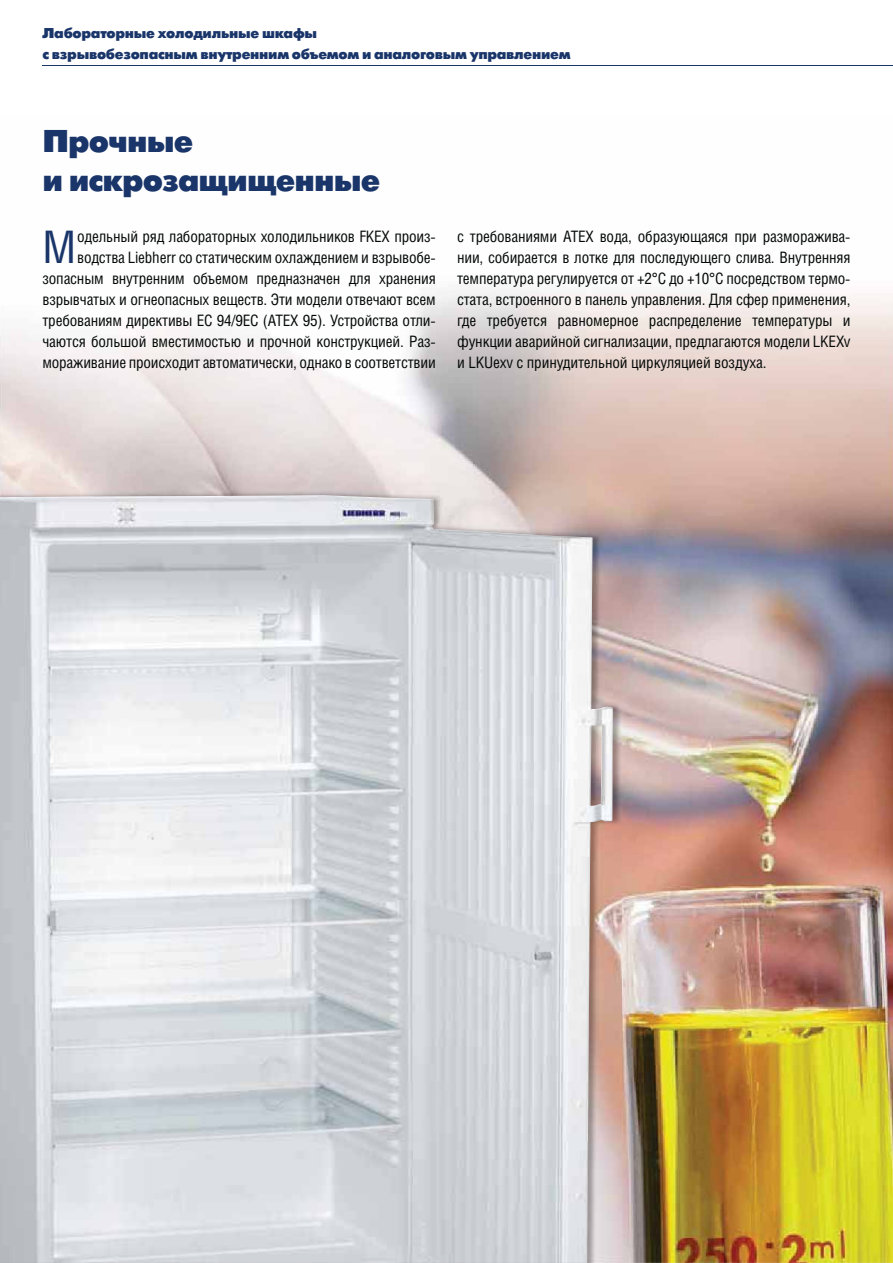
<style>
.page{position:relative;width:893px;height:1263px;background:#fff}
.page>*{position:absolute;margin:0;border:0;box-sizing:border-box;transform-origin:0 0}
.t1{font:44.85px "Helios Cond";color:#193569}
.t2{font:31.5px/39px "Futuris XC";letter-spacing:-.03em;color:#193569}
.t3{font:15.75px/21px "Helios Cond";letter-spacing:-.015em;color:#030806;text-align:right}
.t4{font:14.25px/21px "Futuris XC";letter-spacing:-.02em;color:#193569}
</style>
<div class="page">
<img style="left:0;top:291px;width:893px;height:240px">
<img style="left:621px;top:531px;width:272px;height:732px">
<hr style="left:42px;top:66px;width:851px;height:1px;background:#193569">
<img style="left:0;top:495px;width:613px;height:768px">
<p class="t4" style="left:42px;top:24px;width:530px">Лабораторные холодильные шкафы<br>с взрывобезопасным внутренним объемом и аналоговым управлением</p>
<h2 class="t2" style="left:42px;top:125px;width:339px">Прочные<br>и искрозащищенные</h2>
<h1 class="t1" style="left:42px;top:230px;width:35px">М</h1>
<p class="t3" style="left:42px;top:227px;width:395px">одельный ряд лабораторных холодильников FKEX произ&shy;водства Liebherr со статическим охлаждением и взрывобе&shy;зопасным внутренним объемом предназначен для хранения взрывчатых и огнеопасных веществ. Эти модели отвечают всем требованиям директивы ЕС 94/9EC (ATEX 95). Устройства отли&shy;чаются большой вместимостью и прочной конструкцией. Раз&shy;мораживание происходит автоматически, однако в соответствии</p>
<p class="t3" style="left:457px;top:227px;width:395px;text-align:justify">с требованиями ATEX вода, образующаяся при разморажива&shy;нии, собирается в лотке для последующего слива. Внутренняя температура регулируется от +2°C до +10°C посредством термо&shy;стата, встроенного в панель управления. Для сфер применения, где требуется равномерное распределение температуры и функции аварийной сигнализации, предлагаются модели LKEXv и LKUexv с принудительной циркуляцией воздуха.</p>
</div>
